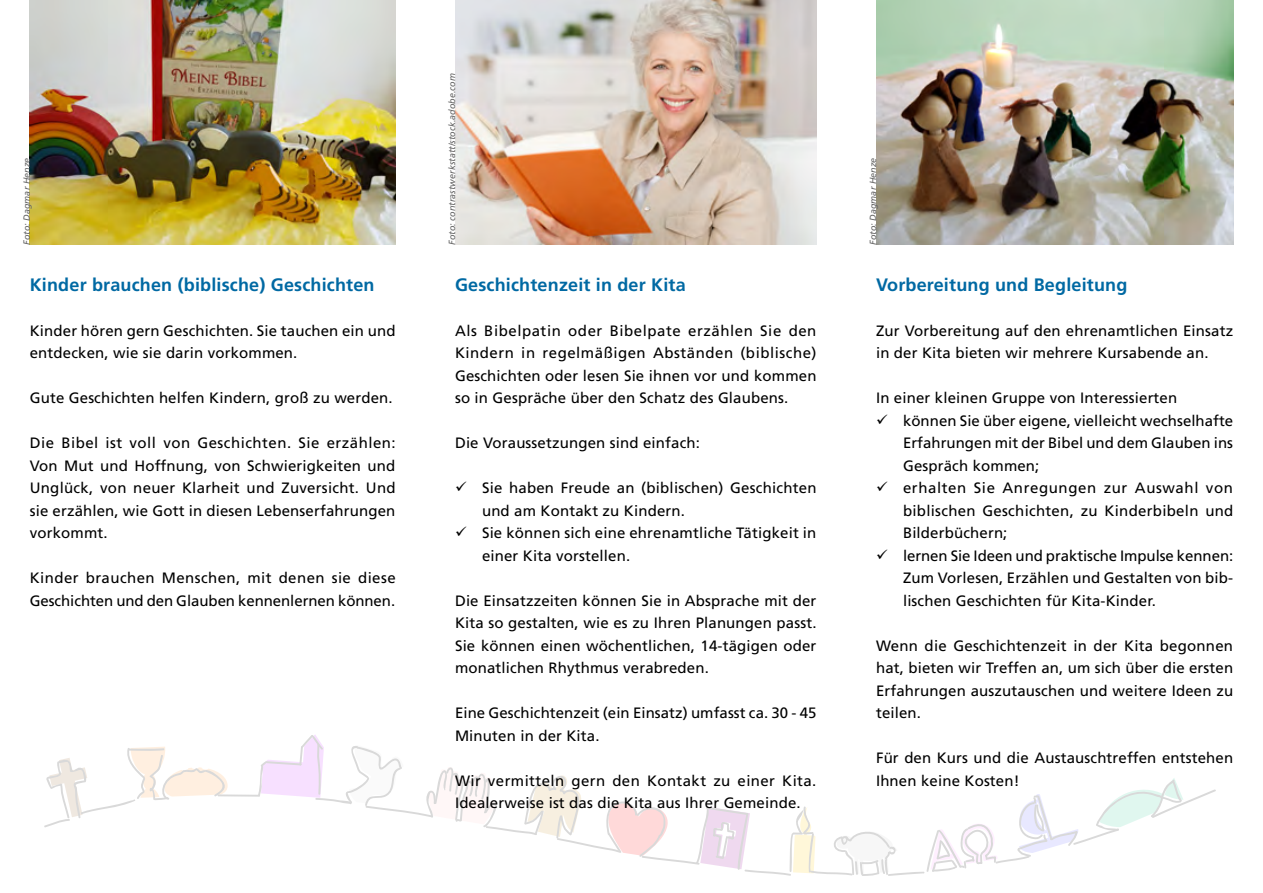
<style>
.page{position:relative;width:1263px;height:893px;background:#fff}
.page>*{position:absolute;margin:0;border:0;box-sizing:border-box;transform-origin:0 0}
.t1{font:700 18px "Frutiger LT Com";letter-spacing:.01em;color:#0069a3}
.t2{font:15px/22.5px "Frutiger LT Com";letter-spacing:.01em;color:#000}
.t3{font:italic 9px "Frutiger LT Com";color:#636363}
</style>
<div class="page">
<svg style="left:44px;top:735px;width:1172px;height:141px"></svg>
<img style="left:30px;top:0;width:365px;height:244px">
<img style="left:876px;top:0;width:357px;height:244px">
<img style="left:455px;top:0;width:361px;height:244px">
<p class="t3" style="left:21px;top:244px;width:88px;rotate:-90deg">Foto: Dagmar Henze</p>
<p class="t1" style="left:30px;top:274px;width:346px">Kinder brauchen (biblische) Geschichten</p>
<p class="t2" style="left:30px;top:320px;width:367px">Kinder hören gern Geschichten. Sie tauchen ein und entdecken, wie sie darin vorkommen.</p>
<p class="t2" style="left:30px;top:387px;width:364px">Gute Geschichten helfen Kindern, groß zu werden.</p>
<p class="t2" style="left:30px;top:432px;width:367px;text-align:justify">Die Bibel ist voll von Geschichten. Sie erzählen:<br>Von Mut und Hoffnung, von Schwierigkeiten und Unglück, von neuer Klarheit und Zuversicht. Und sie erzählen, wie Gott in diesen Lebenserfahrungen vorkommt.</p>
<p class="t2" style="left:30px;top:567px;width:367px">Kinder brauchen Menschen, mit denen sie diese<br>Geschichten und den Glauben kennenlernen können.</p>
<p class="t3" style="left:447px;top:244px;width:173px;rotate:-90deg">Foto: contrastwerkstatt/stock.adobe.com</p>
<p class="t1" style="left:455px;top:274px;width:232px">Geschichtenzeit in der Kita</p>
<p class="t2" style="left:455px;top:320px;width:363px;text-align:justify">Als Bibelpatin oder Bibelpate erzählen Sie den Kindern in regelmäßigen Abständen (biblische)<br>Geschichten oder lesen Sie ihnen vor und kommen so in Gespräche über den Schatz des Glaubens.</p>
<p class="t2" style="left:455px;top:432px;width:246px">Die Voraussetzungen sind einfach:</p>
<p class="t2" style="left:482px;top:477px;width:336px;text-indent:-27px">✓ Sie haben Freude an (biblischen) Geschichten und am Kontakt zu Kindern.</p>
<p class="t2" style="left:482px;top:522px;width:336px;text-indent:-27px">✓ Sie können sich eine ehrenamtliche Tätigkeit in einer Kita vorstellen.</p>
<p class="t2" style="left:455px;top:590px;width:363px;text-align:justify">Die Einsatzzeiten können Sie in Absprache mit der Kita so gestalten, wie es zu Ihren Planungen passt.<br>Sie können einen wöchentlichen, 14-tägigen oder monatlichen Rhythmus verabreden.</p>
<p class="t2" style="left:455px;top:702px;width:363px">Eine Geschichtenzeit (ein Einsatz) umfasst ca. 30 - 45<br>Minuten in der Kita.</p>
<p class="t2" style="left:455px;top:770px;width:363px">Wir vermitteln gern den Kontakt zu einer Kita.<br>Idealerweise ist das die Kita aus Ihrer Gemeinde.</p>
<p class="t3" style="left:868px;top:244px;width:88px;rotate:-90deg">Foto: Dagmar Henze</p>
<p class="t1" style="left:876px;top:274px;width:253px">Vorbereitung und Begleitung</p>
<p class="t2" style="left:876px;top:320px;width:359px">Zur Vorbereitung auf den ehrenamtlichen Einsatz in der Kita bieten wir mehrere Kursabende an.</p>
<p class="t2" style="left:876px;top:387px;width:303px">In einer kleinen Gruppe von Interessierten</p>
<p class="t2" style="left:903px;top:410px;width:332px;text-align:justify;text-indent:-27px">✓ können Sie über eigene, vielleicht wechselhafte Erfahrungen mit der Bibel und dem Glauben ins Gespräch kommen;</p>
<p class="t2" style="left:903px;top:477px;width:332px;text-align:justify;text-indent:-27px">✓ erhalten Sie Anregungen zur Auswahl von biblischen Geschichten, zu Kinderbibeln und Bilderbüchern;</p>
<p class="t2" style="left:903px;top:545px;width:332px;text-align:justify;text-indent:-27px">✓ lernen Sie Ideen und praktische Impulse kennen:<br>Zum Vorlesen, Erzählen und Gestalten von bib&shy;lischen Geschichten für Kita-Kinder.</p>
<p class="t2" style="left:876px;top:635px;width:359px;text-align:justify">Wenn die Geschichtenzeit in der Kita begonnen hat, bieten wir Treffen an, um sich über die ersten Erfahrungen auszutauschen und weitere Ideen zu teilen.</p>
<p class="t2" style="left:876px;top:747px;width:359px">Für den Kurs und die Austauschtreffen entstehen<br>Ihnen keine Kosten!</p>
</div>
